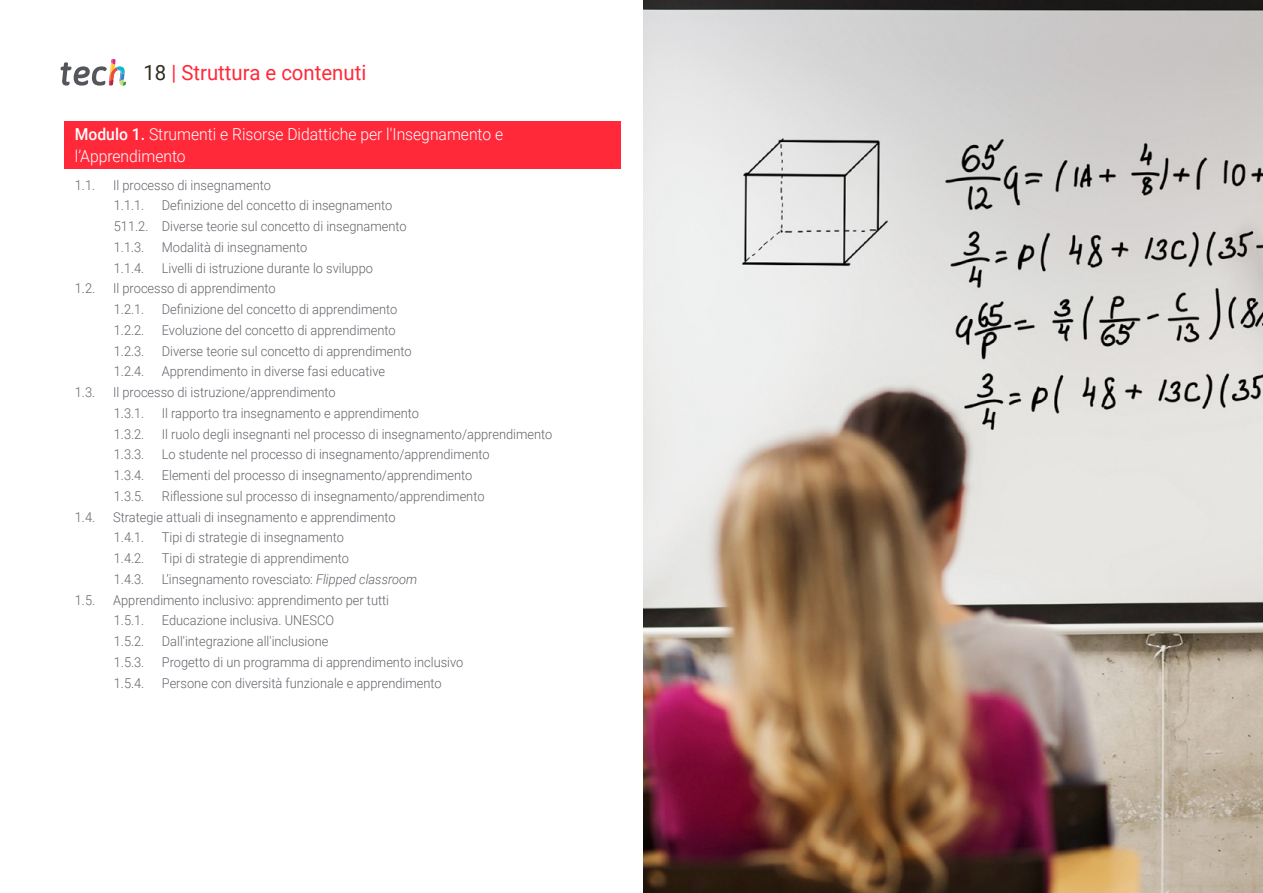
<style>
.page{position:relative;width:1263px;height:893px;background:#fff}
.page>*{position:absolute;margin:0;border:0;box-sizing:border-box;transform-origin:0 0}
.t1{font:21px "Roboto";color:#ff293a}
.t2{font:300 16.5px/22.5px "Roboto";color:#fff;scale:.95 1}
.t3{font:300 13.5px/20.7px "Roboto";color:#61646a;scale:.95 1}
.s1{color:#312e20}
.s2{font-weight:500}
.s3{font-style:italic}
</style>
<div class="page">
<div style="left:64px;top:121px;width:557px;height:48px;background:#ff293a"></div>
<svg style="left:61px;top:59px;width:65px;height:27px"></svg>
<img style="left:643px;top:0;width:620px;height:893px">
<h1 class="t1" style="left:144px;top:57px;width:224px"><span class="s1">18</span> | Struttura e contenuti</h1>
<p class="t2" style="left:75px;top:122px;width:452px"><span class="s2">Modulo 1.</span> Strumenti e Risorse Didattiche per l'Insegnamento e l’Apprendimento</p>
<p class="t3" style="left:75px;top:174px;width:23px">1.1.</p>
<p class="t3" style="left:113px;top:174px;width:168px">Il processo di insegnamento<br>1.1.1.</p>
<p class="t3" style="left:114px;top:195px;width:310px;text-indent:48px">Definizione del concetto di insegnamento<br>511.2. Diverse teorie sul concetto di insegnamento<br>1.1.3.</p>
<p class="t3" style="left:162px;top:236px;width:155px">Modalità di insegnamento</p>
<p class="t3" style="left:114px;top:257px;width:34px">1.1.4.</p>
<p class="t3" style="left:162px;top:257px;width:224px">Livelli di istruzione durante lo sviluppo</p>
<p class="t3" style="left:75px;top:278px;width:23px">1.2.</p>
<p class="t3" style="left:113px;top:278px;width:173px">Il processo di apprendimento<br>1.2.1.</p>
<p class="t3" style="left:162px;top:298px;width:249px">Definizione del concetto di apprendimento</p>
<p class="t3" style="left:114px;top:319px;width:34px">1.2.2.</p>
<p class="t3" style="left:162px;top:319px;width:248px">Evoluzione del concetto di apprendimento</p>
<p class="t3" style="left:114px;top:340px;width:34px">1.2.3.</p>
<p class="t3" style="left:162px;top:340px;width:264px">Diverse teorie sul concetto di apprendimento</p>
<p class="t3" style="left:114px;top:361px;width:34px">1.2.4.</p>
<p class="t3" style="left:162px;top:361px;width:237px">Apprendimento in diverse fasi educative</p>
<p class="t3" style="left:75px;top:381px;width:23px">1.3.</p>
<p class="t3" style="left:113px;top:381px;width:236px">Il processo di istruzione/apprendimento<br>1.3.1.</p>
<p class="t3" style="left:162px;top:402px;width:272px">Il rapporto tra insegnamento e apprendimento</p>
<p class="t3" style="left:114px;top:423px;width:34px">1.3.2.</p>
<p class="t3" style="left:162px;top:423px;width:412px">Il ruolo degli insegnanti nel processo di insegnamento/apprendimento</p>
<p class="t3" style="left:114px;top:444px;width:34px">1.3.3.</p>
<p class="t3" style="left:162px;top:444px;width:346px">Lo studente nel processo di insegnamento/apprendimento</p>
<p class="t3" style="left:114px;top:464px;width:34px">1.3.4.</p>
<p class="t3" style="left:162px;top:464px;width:328px">Elementi del processo di insegnamento/apprendimento</p>
<p class="t3" style="left:114px;top:485px;width:34px">1.3.5.</p>
<p class="t3" style="left:162px;top:485px;width:341px">Riflessione sul processo di insegnamento/apprendimento</p>
<p class="t3" style="left:75px;top:506px;width:23px">1.4.</p>
<p class="t3" style="left:113px;top:506px;width:299px">Strategie attuali di insegnamento e apprendimento<br>1.4.1.</p>
<p class="t3" style="left:162px;top:527px;width:193px">Tipi di strategie di insegnamento</p>
<p class="t3" style="left:114px;top:547px;width:34px">1.4.2.</p>
<p class="t3" style="left:162px;top:547px;width:198px">Tipi di strategie di apprendimento</p>
<p class="t3" style="left:114px;top:568px;width:34px">1.4.3.</p>
<p class="t3" style="left:162px;top:568px;width:270px">L’insegnamento rovesciato: <span class="s3">Flipped classroom</span></p>
<p class="t3" style="left:75px;top:589px;width:23px">1.5.</p>
<p class="t3" style="left:113px;top:589px;width:292px">Apprendimento inclusivo: apprendimento per tutti<br>1.5.1.</p>
<p class="t3" style="left:162px;top:610px;width:183px">Educazione inclusiva. UNESCO</p>
<p class="t3" style="left:114px;top:630px;width:34px">1.5.2.</p>
<p class="t3" style="left:162px;top:630px;width:177px">Dall'integrazione all'inclusione</p>
<p class="t3" style="left:114px;top:651px;width:34px">1.5.3.</p>
<p class="t3" style="left:162px;top:651px;width:319px">Progetto di un programma di apprendimento inclusivo</p>
<p class="t3" style="left:114px;top:672px;width:34px">1.5.4.</p>
<p class="t3" style="left:162px;top:672px;width:296px">Persone con diversità funzionale e apprendimento</p>
</div>
